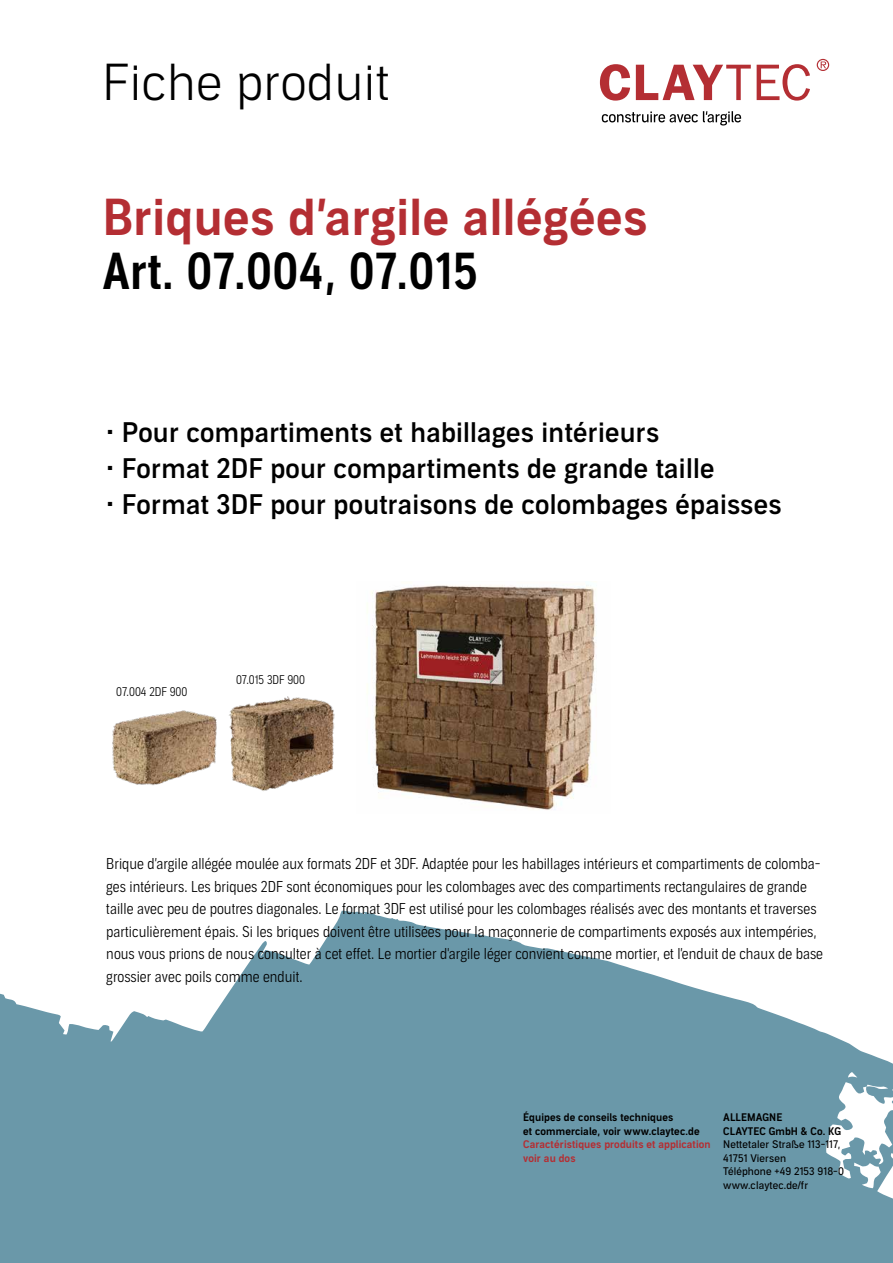
<style>
.page{position:relative;width:893px;height:1263px;background:#fff}
.page>*{position:absolute;margin:0;border:0;box-sizing:border-box;transform-origin:0 0}
.t1{font:49.5px "Aago Sm";letter-spacing:.01em;color:#b42e33}
.t2{font:49.5px "Aago Condensed Sm";letter-spacing:.01em;color:#000}
.t3{font:300 49.5px "Aago";letter-spacing:.01em;color:#000}
.t4{font:500 27px "Aago";letter-spacing:.01em;color:#000}
.t5{font:300 15px/22.5px "Aago Condensed";color:#000}
.t6{font:300 12px "Aago Condensed";color:#000}
.t7{font:10.5px/13.5px "Aago Sm";letter-spacing:.01em;color:#000}
.t8{font:10.5px/13.5px "Aago";letter-spacing:.01em;color:#000}
.t9{font:10.5px/13.5px "Aago Sm";letter-spacing:.01em;color:#b42e33}
</style>
<div class="page">
<svg style="left:0;top:910px;width:893px;height:353px;fill:#6a98a9"></svg>
<img style="left:229px;top:696px;width:106px;height:95px">
<img style="left:112px;top:710px;width:105px;height:76px">
<img style="left:371px;top:585px;width:226px;height:225px">
<svg style="left:600px;top:64px;width:30px;height:37px"></svg>
<svg style="left:636px;top:65px;width:115px;height:35px"></svg>
<svg style="left:757px;top:64px;width:53px;height:37px"></svg>
<svg style="left:817px;top:59px;width:12px;height:12px"></svg>
<svg style="left:602px;top:111px;width:139px;height:14px"></svg>
<h1 class="t3" style="left:102px;top:54px;width:289px">Fiche produit</h1>
<h1 class="t1" style="left:102px;top:188px;width:547px">Briques d’argile allégées</h1>
<h1 class="t2" style="left:102px;top:243px;width:377px">Art. 07.004, 07.015</h1>
<h2 class="t4" style="left:106px;top:417px;width:555px">• Pour compartiments et habillages intérieurs</h2>
<h2 class="t4" style="left:106px;top:453px;width:610px">• Format 2DF pour compartiments de grande taille</h2>
<h2 class="t4" style="left:106px;top:489px;width:677px">• Format 3DF pour poutraisons de colombages épaisses</h2>
<p class="t6" style="left:116px;top:685px;width:73px">07.004 2DF 900</p>
<p class="t6" style="left:236px;top:673px;width:70px">07.015 3DF 900</p>
<p class="t5" style="left:106px;top:853px;width:718px">Brique d’argile allégée moulée aux formats 2DF et 3DF. Adaptée pour les habillages intérieurs et compartiments de colomba&shy;ges intérieurs. Les briques 2DF sont économiques pour les colombages avec des compartiments rectangulaires de grande taille avec peu de poutres diagonales. Le format 3DF est utilisé pour les colombages réalisés avec des montants et traverses particulièrement épais. Si les briques doivent être utilisées pour la maçonnerie de compartiments exposés aux intempéries, nous vous prions de nous consulter à cet effet. Le mortier d'argile léger convient comme mortier, et l’enduit de chaux de base grossier avec poils comme enduit.</p>
<p class="t7" style="left:523px;top:1111px;width:178px">Équipes de conseils techniques<br>et commerciale, voir www.claytec.de</p>
<p class="t9" style="left:523px;top:1138px;width:189px">Caractéristiques produits et application voir au dos</p>
<p class="t7" style="left:723px;top:1111px;width:119px">ALLEMAGNE<br>CLAYTEC GmbH &amp; Co. KG</p>
<p class="t8" style="left:723px;top:1138px;width:122px">Nettetaler Straße 113-117,<br>41751 Viersen<br>Téléphone +49 2153 918-0 www.claytec.de/fr</p>
</div>
